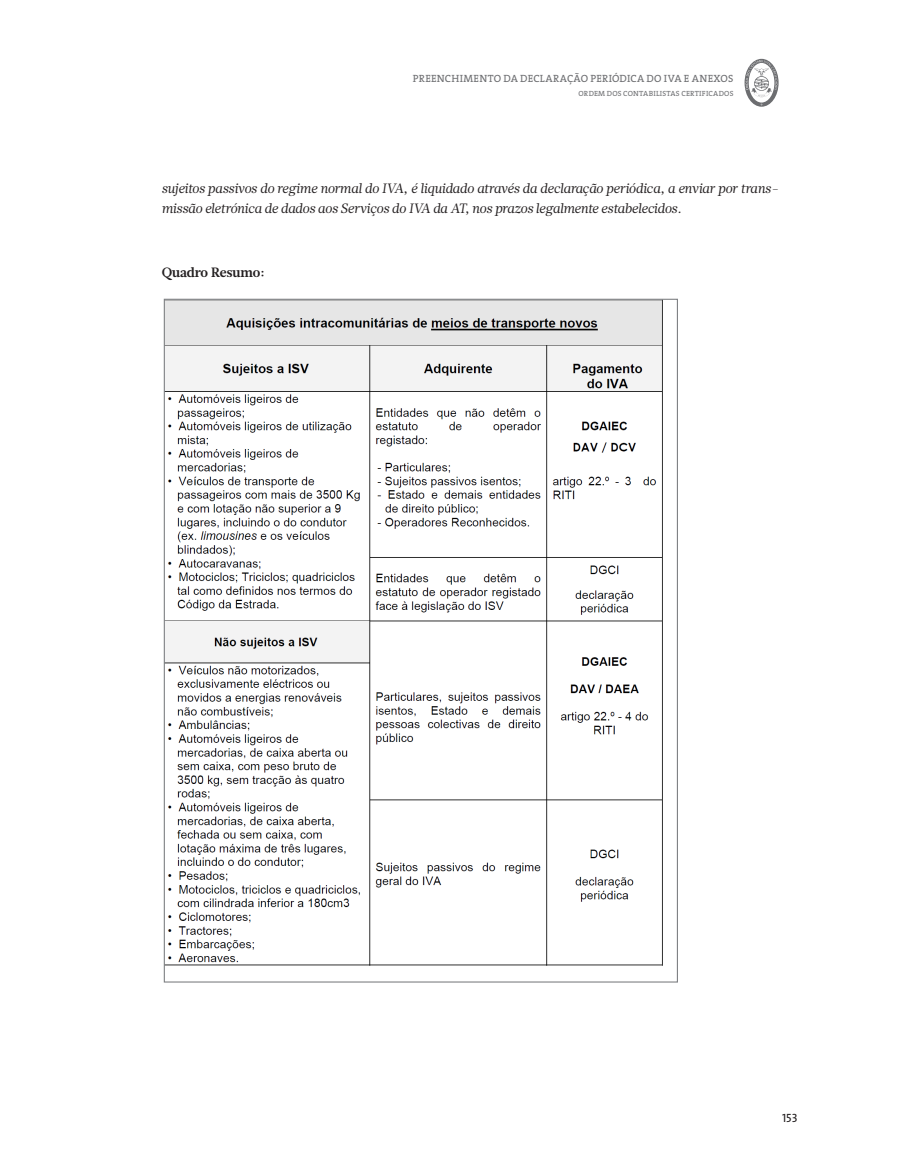
<style>
.page{position:relative;width:919px;height:1174px;background:#fff}
.page>*{position:absolute;margin:0;border:0;box-sizing:border-box;transform-origin:0 0}
.Legislação_TXT{font:italic 13.5px/19.5px "Glosa Text";letter-spacing:-.01em;color:#231f20}
.CORPO_TEXTO_2{font:700 13.5px "Glosa Text";letter-spacing:-.005em;color:#231f20}
.t1{font:12px "The Sans Regular Caps";color:#231f20}
.t2{font:10.5px "The Serif";letter-spacing:.02em;color:#6c6d70}
.t3{font:7.5px "The Serif";letter-spacing:.025em;color:#6c6d70}
</style>
<div class="page">
<svg style="left:744px;top:59px;width:34px;height:48px"></svg>
<img style="left:166px;top:301px;width:497px;height:665px">
<p class="t2" style="left:413px;top:70px;width:322px">PREENCHIMENTO DA DECLARAÇÃO PERIÓDICA DO IVA E ANEXOS</p>
<p class="t3" style="left:578px;top:87px;width:156px">ORDEM DOS CONTABILISTAS CERTIFICADOS</p>
<p class="Legislação_TXT" style="left:162px;top:179px;width:618px">sujeitos passivos do regime normal do IVA, é liquidado através da declaração periódica, a enviar por trans&shy;missão eletrónica de dados aos Serviços do IVA da AT, nos prazos legalmente estabelecidos.</p>
<p class="CORPO_TEXTO_2" style="left:162px;top:263px;width:104px">Quadro Resumo:</p>
<p class="t1" style="left:782px;top:1111px;width:17px">153</p>
</div>
